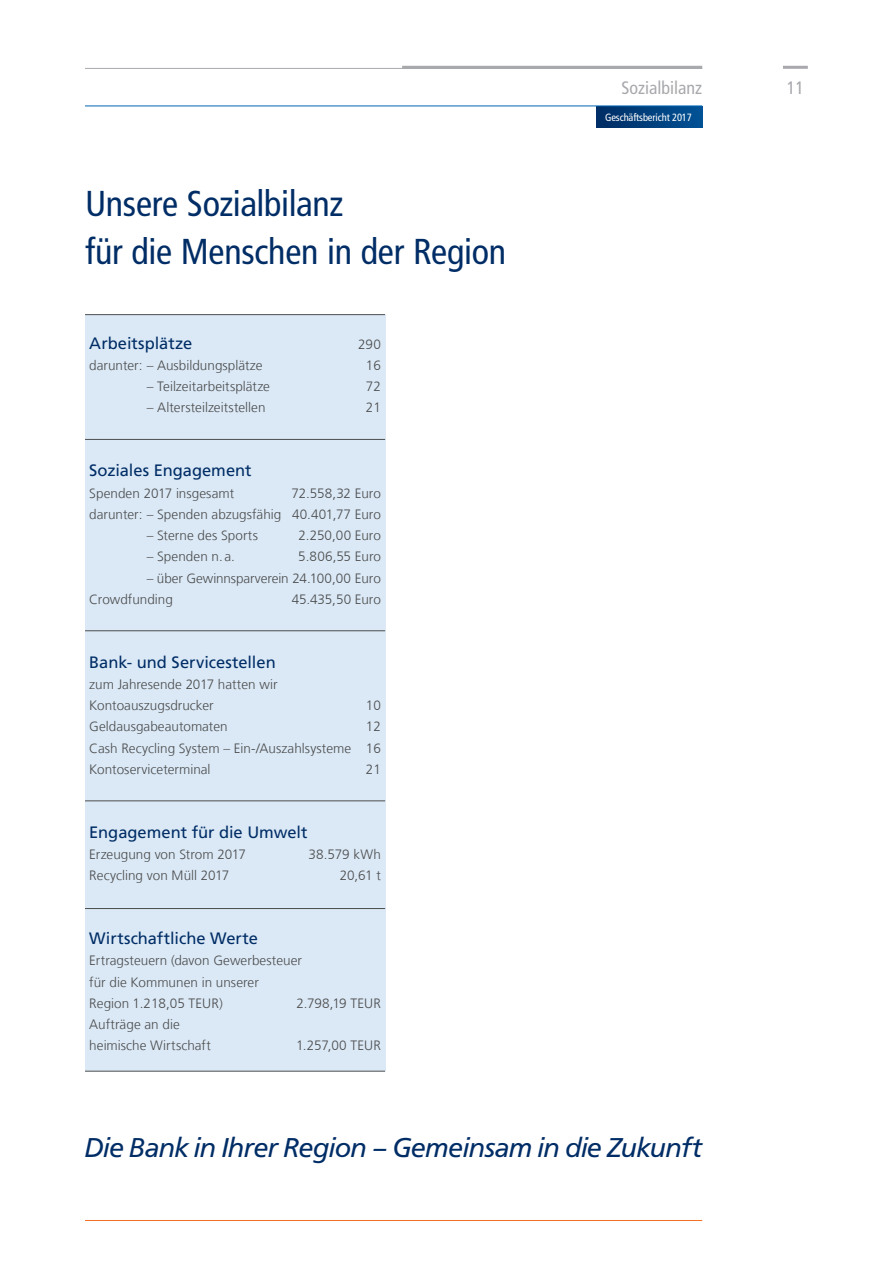
<style>
.page{position:relative;width:893px;height:1263px;background:#fff}
.page>*{position:absolute;margin:0;border:0;box-sizing:border-box;transform-origin:0 0}
.t1{font:condensed 36px/47.8px "Frutiger LT Com";letter-spacing:-.01em;color:#002d66}
.t2{font:italic 26.85px "Frutiger VR";letter-spacing:.01em;color:#002d66}
.t3{font:condensed 18px "Frutiger LT Com";color:#a8a9ad}
.t4{font:16.5px "Frutiger LT Com";color:#002d66}
.t5{font:300 13.5px/21.3px "Frutiger LT Com";color:#4b4c4d}
.t6{font:condensed 10.5px "Frutiger LT Com";letter-spacing:-.01em;color:#fff}
</style>
<div class="page">
<hr style="left:85px;top:1220px;width:617px;height:1px;background:#f36e21">
<div style="left:85px;top:315px;width:300px;height:756px;background:#dbe9f6"></div>
<hr style="left:85px;top:439px;width:300px;height:1px;background:#4b4c4d">
<hr style="left:85px;top:630px;width:300px;height:1px;background:#4b4c4d">
<hr style="left:85px;top:800px;width:300px;height:1px;background:#4b4c4d">
<hr style="left:85px;top:908px;width:300px;height:1px;background:#4b4c4d">
<hr style="left:85px;top:314px;width:300px;height:1px;background:#4b4c4d">
<hr style="left:85px;top:1071px;width:300px;height:1px;background:#4b4c4d">
<hr style="left:402px;top:66px;width:300px;height:3px;background:#a8a9ad">
<div style="left:596px;top:106px;width:106px;height:22px;background:linear-gradient(to right,#002d64,#005295)"></div>
<hr style="left:85px;top:106px;width:617px;height:1px;background:#0166b3">
<hr style="left:85px;top:68px;width:617px;height:1px;background:#a8a9ad">
<hr style="left:783px;top:66px;width:25px;height:3px;background:#a8a9ad">
<h3 class="t3" style="left:622px;top:77px;width:82px">Sozialbilanz</h3>
<h3 class="t3" style="left:787px;top:77px;width:19px">11</h3>
<h1 class="t1" style="left:85px;top:180px;width:423px">Unsere Sozialbilanz<br>für die Menschen in der Region</h1>
<p class="t4" style="left:89px;top:333px;width:104px">Arbeitsplätze</p>
<p class="t5" style="left:358px;top:333px;width:24px">290</p>
<p class="t5" style="left:89px;top:355px;width:175px">darunter: – Ausbildungsplätze</p>
<p class="t5" style="left:366px;top:355px;width:17px">16</p>
<p class="t5" style="left:147px;top:376px;width:125px">– Teilzeitarbeitsplätze</p>
<p class="t5" style="left:366px;top:376px;width:17px">72</p>
<p class="t5" style="left:147px;top:397px;width:120px">– Altersteilzeitstellen</p>
<p class="t5" style="left:366px;top:397px;width:17px">21</p>
<p class="t4" style="left:89px;top:461px;width:164px">Soziales Engagement</p>
<p class="t5" style="left:89px;top:482px;width:146px">Spenden 2017 insgesamt</p>
<p class="t5" style="left:89px;top:482px;width:293px;text-align:right">72.558,32 Euro<br>darunter: – Spenden abzugsfähig 40.401,77 Euro</p>
<p class="t5" style="left:147px;top:525px;width:113px">– Sterne des Sports</p>
<p class="t5" style="left:298px;top:525px;width:84px">2.250,00 Euro</p>
<p class="t5" style="left:147px;top:546px;width:90px">– Spenden n. a.</p>
<p class="t5" style="left:298px;top:546px;width:84px">5.806,55 Euro</p>
<p class="t5" style="left:89px;top:567px;width:293px;text-indent:57px">– über Gewinnsparverein 24.100,00 Euro<br>Crowdfunding</p>
<p class="t5" style="left:292px;top:589px;width:91px">45.435,50 Euro</p>
<p class="t4" style="left:89px;top:652px;width:188px">Bank- und Servicestellen</p>
<p class="t5" style="left:89px;top:674px;width:190px">zum Jahresende 2017 hatten wir<br>Kontoauszugsdrucker</p>
<p class="t5" style="left:366px;top:695px;width:17px">10</p>
<p class="t5" style="left:89px;top:716px;width:140px">Geldausgabeautomaten</p>
<p class="t5" style="left:89px;top:716px;width:293px;text-align:justify;text-indent:277px">12<br>Cash Recycling System – Ein-/Auszahlsysteme 16<br>Kontoserviceterminal</p>
<p class="t5" style="left:366px;top:759px;width:17px">21</p>
<p class="t4" style="left:89px;top:822px;width:220px">Engagement für die Umwelt</p>
<p class="t5" style="left:89px;top:844px;width:158px">Erzeugung von Strom 2017</p>
<p class="t5" style="left:309px;top:844px;width:74px">38.579 kWh</p>
<p class="t5" style="left:89px;top:865px;width:142px">Recycling von Müll 2017</p>
<p class="t5" style="left:340px;top:865px;width:43px">20,61 t</p>
<p class="t4" style="left:89px;top:928px;width:170px">Wirtschaftliche Werte</p>
<p class="t5" style="left:89px;top:950px;width:214px">Ertragsteuern (davon Gewerbesteuer für die Kommunen in unserer<br>Region 1.218,05 TEUR)</p>
<p class="t5" style="left:296px;top:992px;width:86px">2.798,19 TEUR</p>
<p class="t5" style="left:89px;top:1014px;width:123px">Aufträge an die heimische Wirtschaft</p>
<p class="t5" style="left:296px;top:1035px;width:86px">1.257,00 TEUR</p>
<p class="t6" style="left:605px;top:111px;width:88px">Geschäftsbericht 2017</p>
<h2 class="t2" style="left:85px;top:1131px;width:619px">Die Bank in Ihrer Region – Gemeinsam in die Zukunft</h2>
</div>
